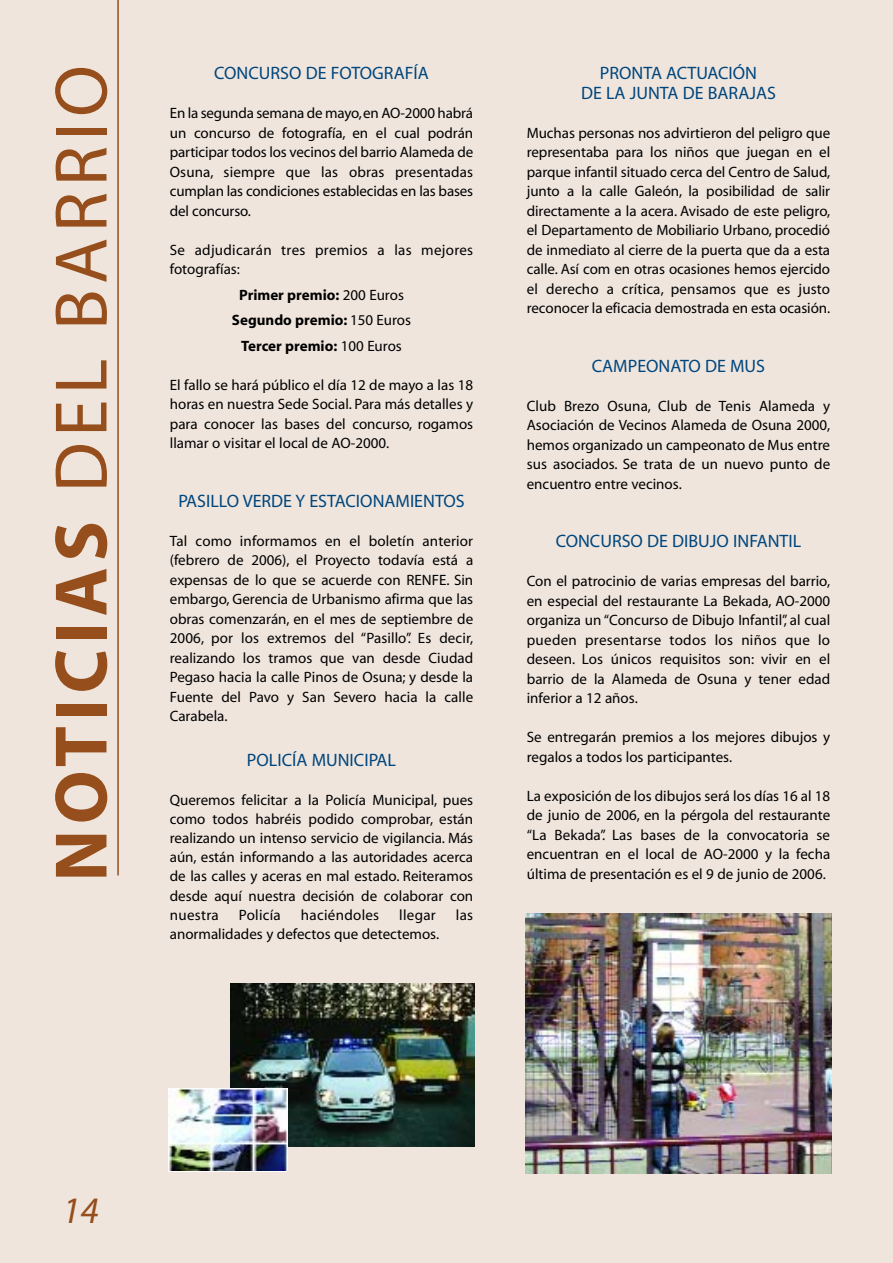
<style>
.page{position:relative;width:893px;height:1263px;background:#efe5dd}
.page>*{position:absolute;margin:0;border:0;box-sizing:border-box;transform-origin:0 0}
.t1{font:75px "Myriad";letter-spacing:.075em;color:#964f1c}
.t2{font:italic 37.5px "Myriad";color:#964f1c}
.t3{font:18px/19.5px "Myriad";color:#00467d;text-align:center}
.t4{font:15px/19.5px "Myriad";color:#000;text-align:justify}
.t5{font:15px/19.5px "Myriad";letter-spacing:.02em;color:#000}
.t6{font:700 15px/25.5px "Myriad";color:#000;text-align:center}
.s1{font-weight:700}
.s2{font-weight:400}
</style>
<div class="page">
<img style="left:231px;top:984px;width:244px;height:162px">
<svg style="left:168px;top:1170px;width:119px;height:2px"></svg>
<img style="left:168px;top:1088px;width:119px;height:82px">
<img style="left:525px;top:913px;width:307px;height:260px">
<hr style="left:117px;top:0;width:2px;height:876px;background:#964f1c">
<h1 class="t1" style="left:53px;top:882px;width:818px;rotate:-90deg"><span class="s1">NOTICIAS</span> DEL BARRIO</h1>
<p class="t3" style="left:214px;top:65px;width:216px">CONCURSO DE FOTOGRAFÍA</p>
<p class="t4" style="left:170px;top:105px;width:305px">En la segunda semana de mayo,en AO-2000 habrá un concurso de fotografía, en el cual podrán participar todos los vecinos del barrio Alameda de Osuna, siempre que las obras presentadas cumplan las condiciones establecidas en las bases del concurso.</p>
<p class="t5" style="left:170px;top:241px;width:305px">Se adjudicarán tres premios a las mejores fotografías:</p>
<p class="t6" style="left:232px;top:283px;width:181px">Primer premio: <span class="s2">200 Euros<br></span>Segundo premio: <span class="s2">150 Euros<br></span>Tercer premio: <span class="s2">100 Euros</span></p>
<p class="t4" style="left:170px;top:376px;width:305px">El fallo se hará público el día 12 de mayo a las 18 horas en nuestra Sede Social. Para más detalles y para conocer las bases del concurso, rogamos llamar o visitar el local de AO-2000.</p>
<p class="t3" style="left:178px;top:492px;width:288px">PASILLO VERDE Y ESTACIONAMIENTOS</p>
<p class="t4" style="left:170px;top:532px;width:305px">Tal como informamos en el boletín anterior (febrero de 2006), el Proyecto todavía está a expensas de lo que se acuerde con RENFE. Sin embargo, Gerencia de Urbanismo afirma que las obras comenzarán, en el mes de septiembre de 2006, por los extremos del “Pasillo”. Es decir, realizando los tramos que van desde Ciudad Pegaso hacia la calle Pinos de Osuna; y desde la Fuente del Pavo y San Severo hacia la calle Carabela.</p>
<p class="t3" style="left:247px;top:752px;width:151px">POLICÍA MUNICIPAL</p>
<p class="t4" style="left:170px;top:791px;width:305px">Queremos felicitar a la Policía Municipal, pues como todos habréis podido comprobar, están realizando un intenso servicio de vigilancia. Más aún, están informando a las autoridades acerca de las calles y aceras en mal estado. Reiteramos desde aquí nuestra decisión de colaborar con nuestra</p>
<p class="t5" style="left:239px;top:906px;width:44px">Policía</p>
<p class="t5" style="left:301px;top:906px;width:80px">haciéndoles</p>
<p class="t4" style="left:399px;top:906px;width:38px">llegar</p>
<p class="t4" style="left:456px;top:906px;width:19px">las</p>
<p class="t4" style="left:170px;top:925px;width:271px">anormalidades y defectos que detectemos.</p>
<p class="t3" style="left:581px;top:65px;width:196px">PRONTA ACTUACIÓN<br>DE LA JUNTA DE BARAJAS</p>
<p class="t4" style="left:527px;top:124px;width:305px">Muchas personas nos advirtieron del peligro que representaba para los niños que juegan en el parque infantil situado cerca del Centro de Salud, junto a la calle Galeón, la posibilidad de salir directamente a la acera. Avisado de este peligro, el Departamento de Mobiliario Urbano, procedió de inmediato al cierre de la puerta que da a esta calle. Así com en otras ocasiones hemos ejercido el derecho a crítica, pensamos que es justo reconocer la eficacia demostrada en esta ocasión.</p>
<p class="t3" style="left:592px;top:357px;width:175px">CAMPEONATO DE MUS</p>
<p class="t4" style="left:527px;top:397px;width:305px">Club Brezo Osuna, Club de Tenis Alameda y Asociación de Vecinos Alameda de Osuna 2000, hemos organizado un campeonato de Mus entre sus asociados. Se trata de un nuevo punto de encuentro entre vecinos.</p>
<p class="t3" style="left:556px;top:533px;width:247px">CONCURSO DE DIBUJO INFANTIL</p>
<p class="t4" style="left:527px;top:573px;width:305px">Con el patrocinio de varias empresas del barrio, en especial del restaurante La Bekada, AO-2000 organiza un “Concurso de Dibujo Infantil”, al cual pueden presentarse todos los niños que lo deseen. Los únicos requisitos son: vivir en el barrio de la Alameda de Osuna y tener edad inferior a 12 años.</p>
<p class="t4" style="left:527px;top:729px;width:305px">Se entregarán premios a los mejores dibujos y regalos a todos los participantes.</p>
<p class="t4" style="left:527px;top:787px;width:305px">La exposición de los dibujos será los días 16 al 18 de junio de 2006, en la pérgola del restaurante “La Bekada”. Las bases de la convocatoria se encuentran en el local de AO-2000 y la fecha última de presentación es el 9 de junio de 2006.</p>
<h2 class="t2" style="left:62px;top:1196px;width:38px">14</h2>
</div>
